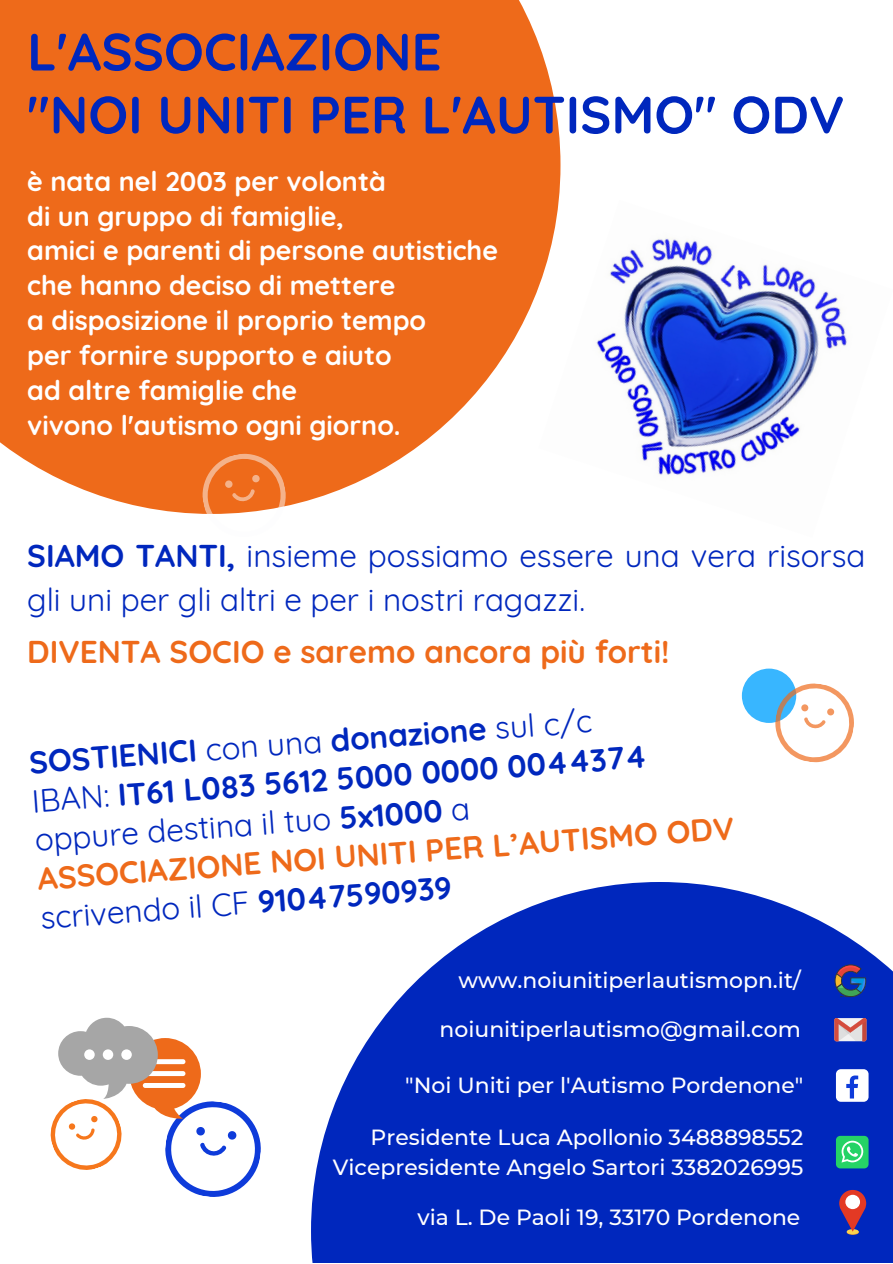
<style>
.page{position:relative;width:893px;height:1264px;background:#fff}
.page>*{position:absolute;margin:0;border:0;box-sizing:border-box;transform-origin:0 0}
.t1{font:700 52.5px/63px "Quicksand";color:#0027bd}
.t2{font:700 31.5px/39px "Quicksand";color:#0027bd}
.t3{font:31.5px/44px "Quicksand";color:#0027bd}
.t4{font:700 31.5px "Quicksand";color:#ee6a1a}
.t5{font:700 27px/34.8px "Quicksand";color:#fff}
.t6{font:500 21.9px/30.3px "Montserrat";color:#fff;text-align:right}
.s1{font-weight:700}
.s2{font-weight:400}
.s3{color:#ee6a1a}
</style>
<div class="page">
<svg style="left:0;top:0;width:560px;height:514px;background:#ef7830"></svg>
<svg style="left:195px;top:446px;width:98px;height:68px;background:#ef7a33"></svg>
<div style="left:741px;top:668px;width:55px;height:55px;background:#38b6ff;border-radius:50%"></div>
<svg style="left:769px;top:678px;width:85px;height:85px"></svg>
<svg style="left:311px;top:882px;width:581px;height:380px;background:#2647c6"></svg>
<div style="left:835px;top:1135px;width:33px;height:33px;background:#25d366;border-radius:4px"></div>
<svg style="left:841px;top:1140px;width:22px;height:22px"></svg>
<svg style="left:834px;top:964px;width:32px;height:33px"></svg>
<svg style="left:834px;top:1017px;width:32px;height:24px"></svg>
<div style="left:835px;top:1069px;width:33px;height:32px;background:#fff;border-radius:5px"></div>
<svg style="left:846px;top:1075px;width:12px;height:23px"></svg>
<div style="left:846px;top:1229px;width:12px;height:5px;background:#fcd24f;border-radius:50%"></div>
<svg style="left:839px;top:1189px;width:27px;height:42px"></svg>
<div style="left:845px;top:1194px;width:15px;height:15px;background:#fff;border-radius:50%"></div>
<svg style="left:50px;top:1017px;width:211px;height:180px"></svg>
<div style="left:84px;top:1049px;width:11px;height:10px;background:#fff;border-radius:50%"></div>
<div style="left:103px;top:1049px;width:10px;height:10px;background:#fff;border-radius:50%"></div>
<div style="left:121px;top:1049px;width:11px;height:10px;background:#fff;border-radius:50%"></div>
<img style="left:538px;top:200px;width:309px;height:314px">
<h1 class="t1" style="left:27px;top:19px;width:818px">L'ASSOCIAZIONE<br>"NOI UNITI PER L'AUTISMO" ODV</h1>
<p class="t5" style="left:27px;top:163px;width:472px">è nata nel 2003 per volontà<br>di un gruppo di famiglie,<br>amici e parenti di persone autistiche che hanno deciso di mettere<br>a disposizione il proprio tempo<br>per fornire supporto e aiuto<br>ad altre famiglie che<br>vivono l'autismo ogni giorno.</p>
<p class="t3" style="left:27px;top:533px;width:839px"><span class="s1">SIAMO TANTI,</span> insieme possiamo essere una vera risorsa gli uni per gli altri e per i nostri ragazzi.</p>
<p class="t4" style="left:27px;top:631px;width:644px">DIVENTA SOCIO e saremo ancora più forti!</p>
<p class="t2" style="left:28px;top:741px;width:700px;rotate:-4deg">SOSTIENICI <span class="s2">con una</span> donazione <span class="s2">sul c/c<br>IBAN:</span> IT61 L083 5612 5000 0000 0044374 <span class="s2">oppure destina il tuo</span> 5x1000 <span class="s2">a<br></span><span class="s3">ASSOCIAZIONE NOI UNITI PER L’AUTISMO ODV </span><span class="s2">scrivendo il CF</span> 91047590939</p>
<p class="t6" style="left:458px;top:965px;width:344px">www.noiunitiperlautismopn.it/</p>
<p class="t6" style="left:439px;top:1014px;width:363px">noiunitiperlautismo@gmail.com</p>
<p class="t6" style="left:405px;top:1070px;width:399px">"Noi Uniti per l'Autismo Pordenone"</p>
<p class="t6" style="left:333px;top:1121px;width:472px">Presidente Luca Apollonio 3488898552<br>Vicepresidente Angelo Sartori 3382026995</p>
<p class="t6" style="left:417px;top:1201px;width:384px">via L. De Paoli 19, 33170 Pordenone</p>
</div>
